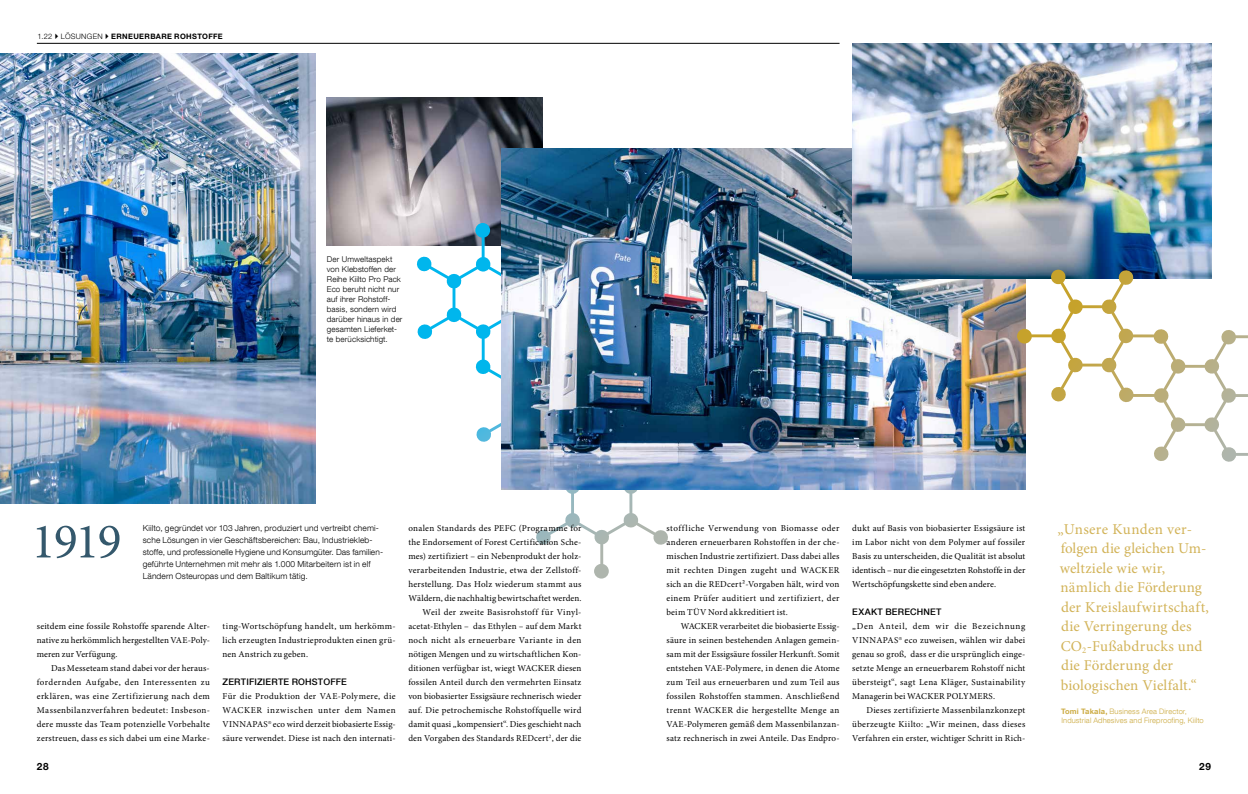
<style>
.page{position:relative;width:1248px;height:794px;background:#fff}
.page>*{position:absolute;margin:0;border:0;box-sizing:border-box;transform-origin:0 0}
.t1{font:50px "Minion Pro";color:#34586c}
.t2{font:15px/19.5px "Minion Pro";letter-spacing:.01em;color:#d2b358}
.t3{font:700 10px "Helvetica Panfor Wacker";color:#000}
.t4{font:9px/14px "Minion Pro";letter-spacing:.02em;color:#000;text-align:justify}
.t5{font:500 9px "Helvetica Neue LT Com";letter-spacing:.02em;color:#000}
.t6{font:300 8.4px/12px "Helvetica Neue LT Com";letter-spacing:.015em;color:#000}
.t7{font:300 8px/10px "Helvetica Neue LT Com";letter-spacing:.015em;color:#000}
.t8{font:300 7.5px/9.8px "Helvetica Neue LT Com";letter-spacing:.015em;color:#ccab42}
.t9{font:700 7.5px "Helvetica Panfor Wacker";letter-spacing:.045em;color:#000}
.s1{font-weight:300}
.s2{font-weight:700}
.s3{font-family:"Helvetica Panfor Wacker";font-weight:700}
</style>
<div class="page">
<img style="left:327px;top:98px;width:215px;height:147px">
<svg style="left:416px;top:223px;width:253px;height:355px"></svg>
<img style="left:0;top:53px;width:315px;height:450px">
<img style="left:501px;top:149px;width:524px;height:340px">
<img style="left:852px;top:44px;width:358px;height:234px">
<svg style="left:1017px;top:269px;width:230px;height:194px"></svg>
<hr style="left:37px;top:43px;width:587px;height:1px;background:#000">
<hr style="left:624px;top:43px;width:215px;height:1px;background:#000">
<p class="t9" style="left:38px;top:32px;width:187px"><span class="s1">1.22 LÖSUNGEN</span> ERNEUERBARE ROHSTOFFE</p>
<p class="t7" style="left:327px;top:254px;width:77px">Der Umweltaspekt von Klebstoffen der<br>Reihe Kiilto Pro Pack<br>Eco beruht nicht nur auf ihrer Rohstoff&shy;basis, sondern wird darüber hinaus in der gesamten Lieferket&shy;te berücksichtigt.</p>
<h1 class="t1" style="left:31px;top:508px;width:92px">1919</h1>
<p class="t6" style="left:143px;top:522px;width:242px">Kiilto, gegründet vor 103 Jahren, produziert und vertreibt chemi&shy;sche Lösungen in vier Geschäftsbereichen: Bau, Industriekleb&shy;stoffe, und professionelle Hygiene und Konsumgüter. Das familien&shy;geführte Unternehmen mit mehr als 1.000 Mitarbeitern ist in elf Ländern Osteuropas und dem Baltikum tätig.</p>
<p class="t4" style="left:37px;top:619px;width:174px">seitdem eine fossile Rohstoffe sparende Alter&shy;native zu herkömmlich hergestellten VAE-Poly&shy;meren zur Verfügung.</p>
<p class="t4" style="left:37px;top:661px;width:174px;text-indent:14px">Das Messeteam stand dabei vor der heraus&shy;fordernden Aufgabe, den Interessenten zu erklären, was eine Zertifizierung nach dem Massenbilanzverfahren bedeutet: Insbeson&shy;dere musste das Team potenzielle Vorbehalte zerstreuen, dass es sich dabei um eine Marke-</p>
<p class="t4" style="left:223px;top:619px;width:174px">ting-Wortschöpfung handelt, um herkömm&shy;lich erzeugten Industrieprodukten einen grü&shy;nen Anstrich zu geben.</p>
<p class="t5" style="left:223px;top:676px;width:126px">ZERTIFIZIERTE ROHSTOFFE</p>
<p class="t4" style="left:223px;top:689px;width:174px">Für die Produktion der VAE-Polymere, die WACKER inzwischen unter dem Namen VINNAPAS<sup>®</sup> eco wird derzeit biobasierte Essig&shy;säure verwendet. Diese ist nach den internati-</p>
<p class="t4" style="left:408px;top:521px;width:174px;text-align:right">onalen Standards des PEFC (Programme for the Endorsement of Forest Certification Sche&shy;mes) zertifiziert – ein Nebenprodukt der holz&shy;verarbeitenden Industrie, etwa der Zellstoff&shy;herstellung. Das Holz wiederum stammt aus Wäldern, die nachhaltig bewirtschaftet werden.<br>Weil der zweite Basisrohstoff für Vinyl&shy;acetat-Ethylen – das Ethylen – auf dem Markt noch nicht als erneuerbare Variante in den nötigen Mengen und zu wirtschaftlichen Kon&shy;ditionen verfügbar ist, wiegt WACKER diesen fossilen Anteil durch den vermehrten Einsatz von biobasierter Essigsäure rechnerisch wieder auf. Die petrochemische Rohstoffquelle wird damit quasi „kompensiert“. Dies geschieht nach den Vorgaben des Standards REDcert<sup>2</sup>, der die</p>
<p class="t4" style="left:666px;top:521px;width:174px">stoffliche Verwendung von Biomasse oder anderen erneuerbaren Rohstoffen in der che&shy;mischen Industrie zertifiziert. Dass dabei alles mit rechten Dingen zugeht und WACKER sich an die REDcert²-Vorgaben hält, wird von einem Prüfer auditiert und zertifiziert, der beim TÜV Nord akkreditiert ist.</p>
<p class="t4" style="left:666px;top:619px;width:174px;text-indent:14px">WACKER verarbeitet die biobasierte Essig&shy;säure in seinen bestehenden Anlagen gemein&shy;sam mit der Essigsäure fossiler Herkunft. Somit entstehen VAE-Polymere, in denen die Atome zum Teil aus erneuerbaren und zum Teil aus fossilen Rohstoffen stammen. Anschließend trennt WACKER die hergestellte Menge an VAE-Polymeren gemäß dem Massenbilanzan&shy;satz rechnerisch in zwei Anteile. Das Endpro-</p>
<p class="t4" style="left:852px;top:521px;width:174px">dukt auf Basis von biobasierter Essigsäure ist im Labor nicht von dem Polymer auf fossiler Basis zu unterscheiden, die Qualität ist absolut identisch – nur die eingesetzten Rohstoffe in der Wertschöpfungskette sind eben andere.</p>
<p class="t5" style="left:852px;top:606px;width:91px">EXAKT BERECHNET</p>
<p class="t4" style="left:852px;top:619px;width:174px">„Den Anteil, dem wir die Bezeichnung VINNAPAS<sup>®</sup> eco zuweisen, wählen wir dabei genau so groß, dass er die ursprünglich einge&shy;setzte Menge an erneuerbarem Rohstoff nicht übersteigt“, sagt Lena Kläger, Sustainability Managerin bei WACKER POLYMERS.</p>
<p class="t4" style="left:852px;top:703px;width:174px;text-indent:14px">Dieses zertifizierte Massenbilanzkonzept überzeugte Kiilto: „Wir meinen, dass dieses Verfahren ein erster, wichtiger Schritt in Rich-</p>
<h2 class="t2" style="left:1057px;top:519px;width:153px">„Unsere Kunden ver&shy;folgen die gleichen Um&shy;weltziele wie wir, nämlich die Förderung der Kreislaufwirtschaft, die Verringerung des<br>CO<sub>2</sub>-Fußabdrucks und die Förderung der biologischen Vielfalt.“</h2>
<p class="t8" style="left:1060px;top:706px;width:144px"><span class="s2">Tomi Takala</span><span class="s3">,</span> Business Area Director,<br>Industrial Adhesives and Fireproofing, Kiilto</p>
<p class="t3" style="left:37px;top:760px;width:13px">28</p>
<p class="t3" style="left:1199px;top:760px;width:13px">29</p>
</div>
